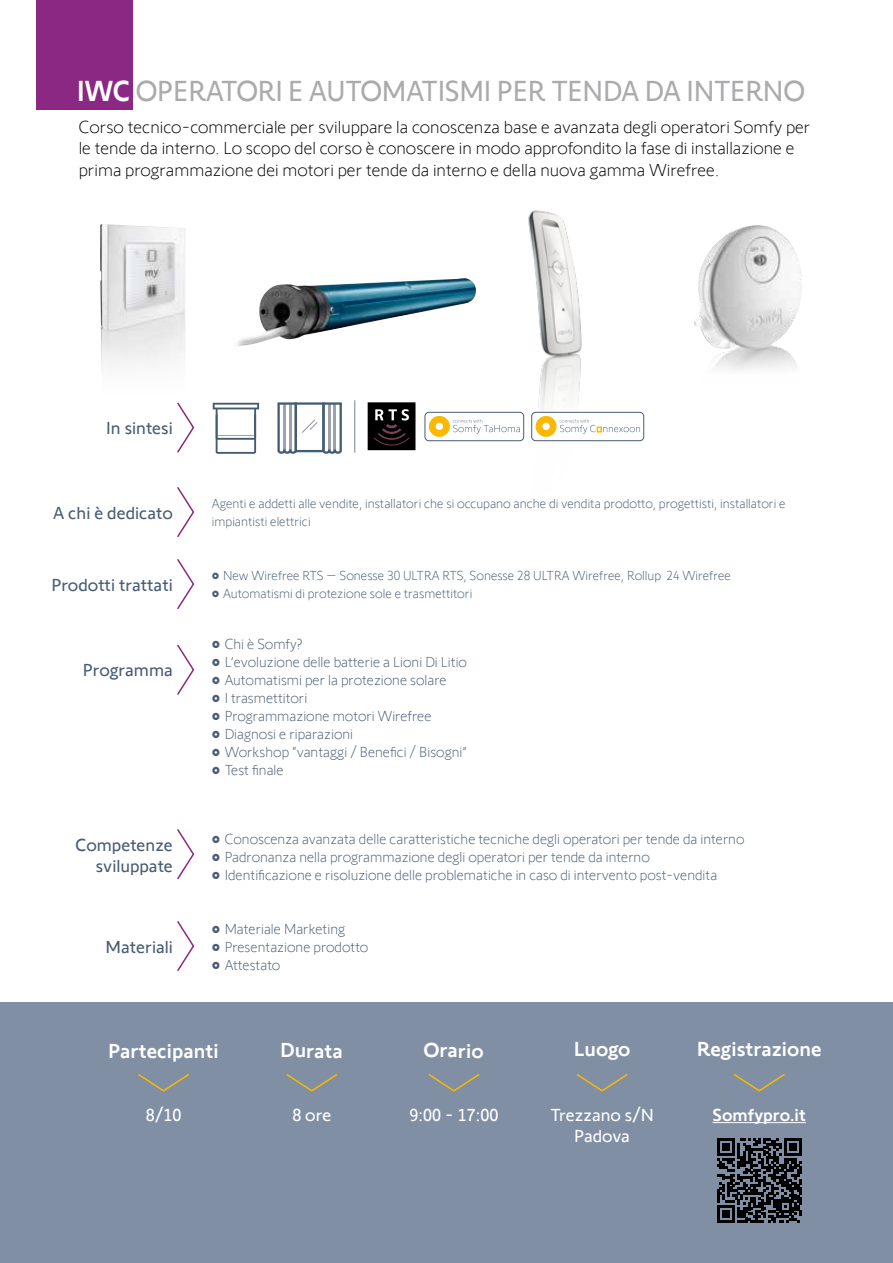
<style>
.page{position:relative;width:893px;height:1263px;background:#fff}
.page>*{position:absolute;margin:0;border:0;box-sizing:border-box;transform-origin:0 0}
.t1{font:30px "Somfy Sans";letter-spacing:-.01em;color:#ababad;scale:.95 1}
.t2{font:500 21px "Somfy Sans";color:#fff}
.t3{font:300 18px/21.6px "Somfy Sans";color:#000}
.t4{font:18px/21.6px "Somfy Sans";color:#485c74;text-align:right}
.t5{font:18px/21px "Somfy Sans";color:#fff;text-align:center}
.t6{font:500 18px "Somfy Sans";color:#fff}
.t7{font:300 15px "Somfy Sans";color:#485c74}
.t8{font:300 13.5px/18px "Somfy Sans";color:#485c74}
.s1{font-weight:500;color:#fff}
</style>
<div class="page">
<div style="left:37px;top:0;width:96px;height:109px;background:#8a2884"></div>
<img style="left:470px;top:210px;width:175px;height:232px">
<svg style="left:177px;top:487px;width:18px;height:51px"></svg>
<svg style="left:177px;top:559px;width:18px;height:51px"></svg>
<svg style="left:177px;top:921px;width:18px;height:51px"></svg>
<svg style="left:177px;top:644px;width:18px;height:51px"></svg>
<svg style="left:177px;top:402px;width:18px;height:51px"></svg>
<svg style="left:177px;top:829px;width:18px;height:51px"></svg>
<hr style="left:354px;top:400px;width:1px;height:53px;background:#85929f">
<div style="left:532px;top:412px;width:112px;height:29px;background:#fff;border-radius:4px"></div>
<div style="left:532px;top:412px;width:112px;height:29px;border:1px solid #485c74;border-radius:4px"></div>
<svg style="left:535px;top:416px;width:105px;height:21px"></svg>
<div style="left:425px;top:412px;width:99px;height:29px;background:#fff;border-radius:4px"></div>
<div style="left:425px;top:412px;width:99px;height:29px;border:1px solid #485c74;border-radius:4px"></div>
<svg style="left:429px;top:416px;width:91px;height:21px"></svg>
<div style="left:368px;top:402px;width:47px;height:48px;background:#000"></div>
<svg style="left:374px;top:409px;width:35px;height:36px"></svg>
<svg style="left:277px;top:402px;width:65px;height:52px"></svg>
<svg style="left:213px;top:403px;width:46px;height:51px"></svg>
<img style="left:100px;top:224px;width:86px;height:145px">
<img style="left:694px;top:225px;width:108px;height:145px">
<img style="left:237px;top:278px;width:240px;height:69px">
<div style="left:0;top:1003px;width:893px;height:260px;background:#818fa4"></div>
<svg style="left:138px;top:1074px;width:51px;height:18px"></svg>
<svg style="left:286px;top:1074px;width:52px;height:18px"></svg>
<svg style="left:428px;top:1074px;width:52px;height:18px"></svg>
<svg style="left:576px;top:1074px;width:52px;height:18px"></svg>
<svg style="left:733px;top:1074px;width:52px;height:18px"></svg>
<hr style="left:712px;top:1122px;width:94px;height:1px;background:#fff">
<svg style="left:717px;top:1138px;width:85px;height:85px"></svg>
<h1 class="t1" style="left:77px;top:67px;width:768px"><span class="s1">IWC</span> OPERATORI E AUTOMATISMI PER TENDA DA INTERNO</h1>
<p class="t3" style="left:79px;top:114px;width:733px">Corso tecnico-commerciale per sviluppare la conoscenza base e avanzata degli operatori Somfy per le tende da interno. Lo scopo del corso è conoscere in modo approfondito la fase di installazione e prima programmazione dei motori per tende da interno e della nuova gamma Wirefree.</p>
<p class="t4" style="left:106px;top:415px;width:68px">In sintesi</p>
<p class="t4" style="left:53px;top:500px;width:121px">A chi è dedicato</p>
<p class="t4" style="left:51px;top:572px;width:123px">Prodotti trattati</p>
<p class="t4" style="left:83px;top:657px;width:92px">Programma</p>
<p class="t4" style="left:76px;top:832px;width:99px">Competenze sviluppate</p>
<p class="t4" style="left:106px;top:934px;width:69px">Materiali</p>
<p class="t8" style="left:212px;top:494px;width:575px">Agenti e addetti alle vendite, installatori che si occupano anche di vendita prodotto, progettisti, installatori e impiantisti elettrici</p>
<p class="t8" style="left:212px;top:566px;width:520px">• New Wirefree RTS – Sonesse 30 ULTRA RTS, Sonesse 28 ULTRA Wirefree, Rollup 24 Wirefree</p>
<p class="t8" style="left:212px;top:584px;width:262px">• Automatismi di protezione sole e trasmettitori</p>
<p class="t7" style="left:212px;top:633px;width:92px">• Chi è Somfy?</p>
<p class="t7" style="left:212px;top:651px;width:257px">• L’evoluzione delle batterie a Lioni Di Litio</p>
<p class="t7" style="left:212px;top:669px;width:236px">• Automatismi per la protezione solare</p>
<p class="t7" style="left:212px;top:687px;width:97px">• I trasmettitori</p>
<p class="t7" style="left:212px;top:705px;width:221px">• Programmazione motori Wirefree</p>
<p class="t7" style="left:212px;top:723px;width:143px">• Diagnosi e riparazioni</p>
<p class="t7" style="left:212px;top:741px;width:257px">• Workshop “vantaggi / Benefici / Bisogni”</p>
<p class="t7" style="left:212px;top:759px;width:73px">• Test finale</p>
<p class="t7" style="left:212px;top:828px;width:534px">• Conoscenza avanzata delle caratteristiche tecniche degli operatori per tende da interno</p>
<p class="t7" style="left:212px;top:846px;width:439px">• Padronanza nella programmazione degli operatori per tende da interno</p>
<p class="t7" style="left:212px;top:864px;width:507px">• Identificazione e risoluzione delle problematiche in caso di intervento post-vendita</p>
<p class="t7" style="left:212px;top:918px;width:135px">• Materiale Marketing</p>
<p class="t7" style="left:212px;top:936px;width:158px">• Presentazione prodotto</p>
<p class="t7" style="left:212px;top:954px;width:70px">• Attestato</p>
<h2 class="t2" style="left:108px;top:1034px;width:112px">Partecipanti</h2>
<h2 class="t2" style="left:280px;top:1034px;width:64px">Durata</h2>
<h2 class="t2" style="left:423px;top:1034px;width:62px">Orario</h2>
<h2 class="t2" style="left:574px;top:1032px;width:58px">Luogo</h2>
<h2 class="t2" style="left:697px;top:1032px;width:126px">Registrazione</h2>
<p class="t5" style="left:146px;top:1103px;width:37px">8/10</p>
<p class="t5" style="left:292px;top:1103px;width:40px">8 ore</p>
<p class="t5" style="left:409px;top:1103px;width:90px">9:00 - 17:00</p>
<p class="t6" style="left:712px;top:1101px;width:95px">Somfypro.it</p>
<p class="t5" style="left:550px;top:1103px;width:105px">Trezzano s/N<br>Padova</p>
</div>
